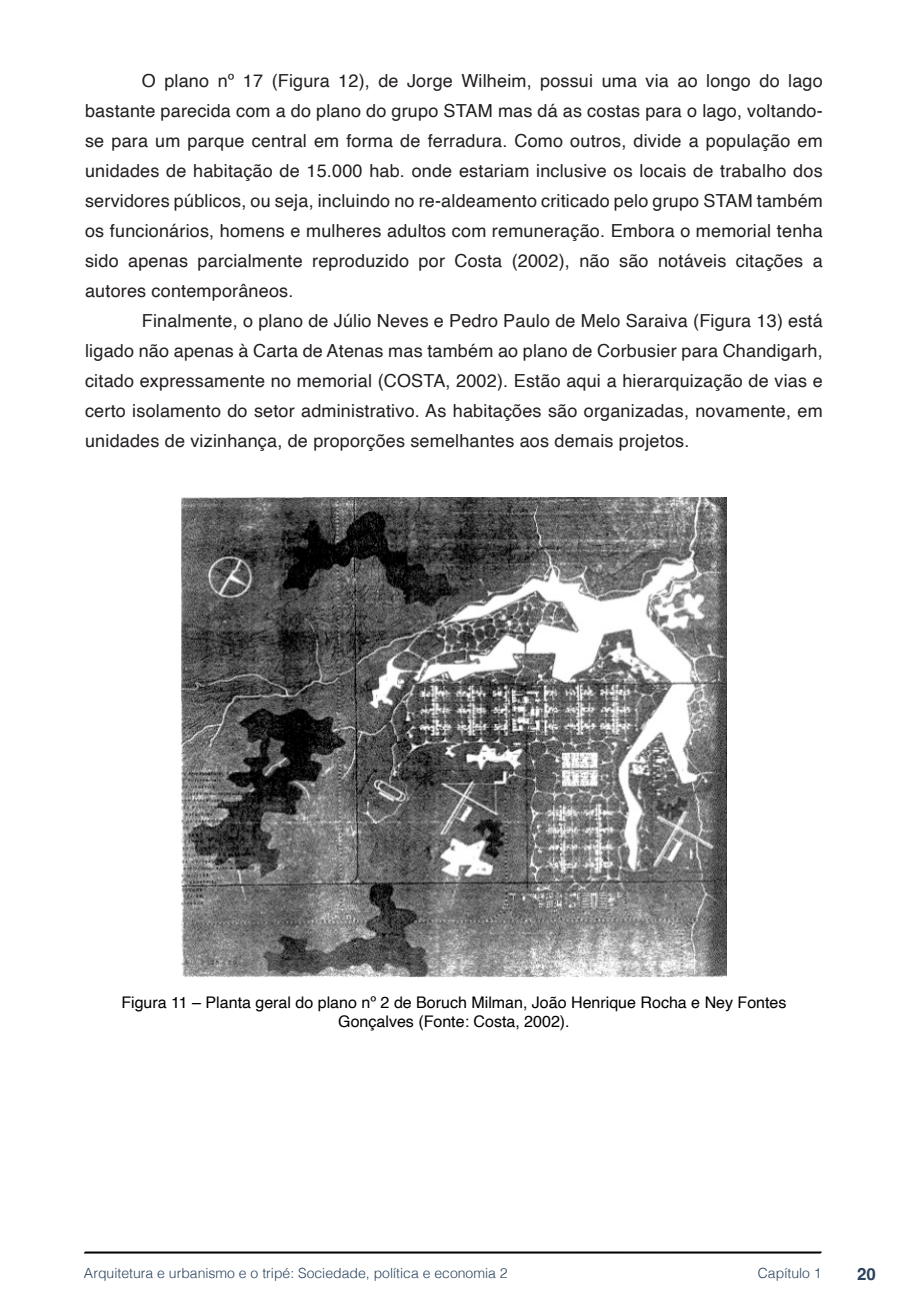
<style>
.page{position:relative;width:908px;height:1304px;background:#fff}
.page>*{position:absolute;margin:0;border:0;box-sizing:border-box;transform-origin:0 0}
.txt{font:18px/30px "Helvetica";letter-spacing:.01em;color:#231f20;text-align:justify}
.t1{font:700 16.8px "Helvetica";color:#2a435e}
.imagens_graf_tab{font:16px/19.2px "Helvetica";color:#000;text-align:center}
.t2{font:300 14px "Helvetica";color:#2a435e}
</style>
<div class="page">
<svg style="left:84px;top:1251px;width:737px;height:3px"></svg>
<img style="left:182px;top:497px;width:544px;height:480px">
<p class="txt" style="left:85px;top:66px;width:739px;text-indent:57px">O plano nº 17 (Figura 12), de Jorge Wilheim, possui uma via ao longo do lago bastante parecida com a do plano do grupo STAM mas dá as costas para o lago, voltando&shy;se para um parque central em forma de ferradura. Como outros, divide a população em unidades de habitação de 15.000 hab. onde estariam inclusive os locais de trabalho dos servidores públicos, ou seja, incluindo no re-aldeamento criticado pelo grupo STAM também os funcionários, homens e mulheres adultos com remuneração. Embora o memorial tenha sido apenas parcialmente reproduzido por Costa (2002), não são notáveis citações a autores contemporâneos.</p>
<p class="txt" style="left:85px;top:306px;width:738px;text-indent:57px">Finalmente, o plano de Júlio Neves e Pedro Paulo de Melo Saraiva (Figura 13) está ligado não apenas à Carta de Atenas mas também ao plano de Corbusier para Chandigarh, citado expressamente no memorial (COSTA, 2002). Estão aqui a hierarquização de vias e certo isolamento do setor administrativo. As habitações são organizadas, novamente, em unidades de vizinhança, de proporções semelhantes aos demais projetos.</p>
<p class="imagens_graf_tab" style="left:121px;top:993px;width:666px">Figura 11 – Planta geral do plano nº 2 de Boruch Milman, João Henrique Rocha e Ney Fontes<br>Gonçalves (Fonte: Costa, 2002).</p>
<p class="t2" style="left:84px;top:1261px;width:425px">Arquitetura e urbanismo e o tripé: Sociedade, política e economia 2</p>
<p class="t2" style="left:757px;top:1261px;width:65px">Capítulo 1</p>
<p class="t1" style="left:856px;top:1264px;width:20px">20</p>
</div>
